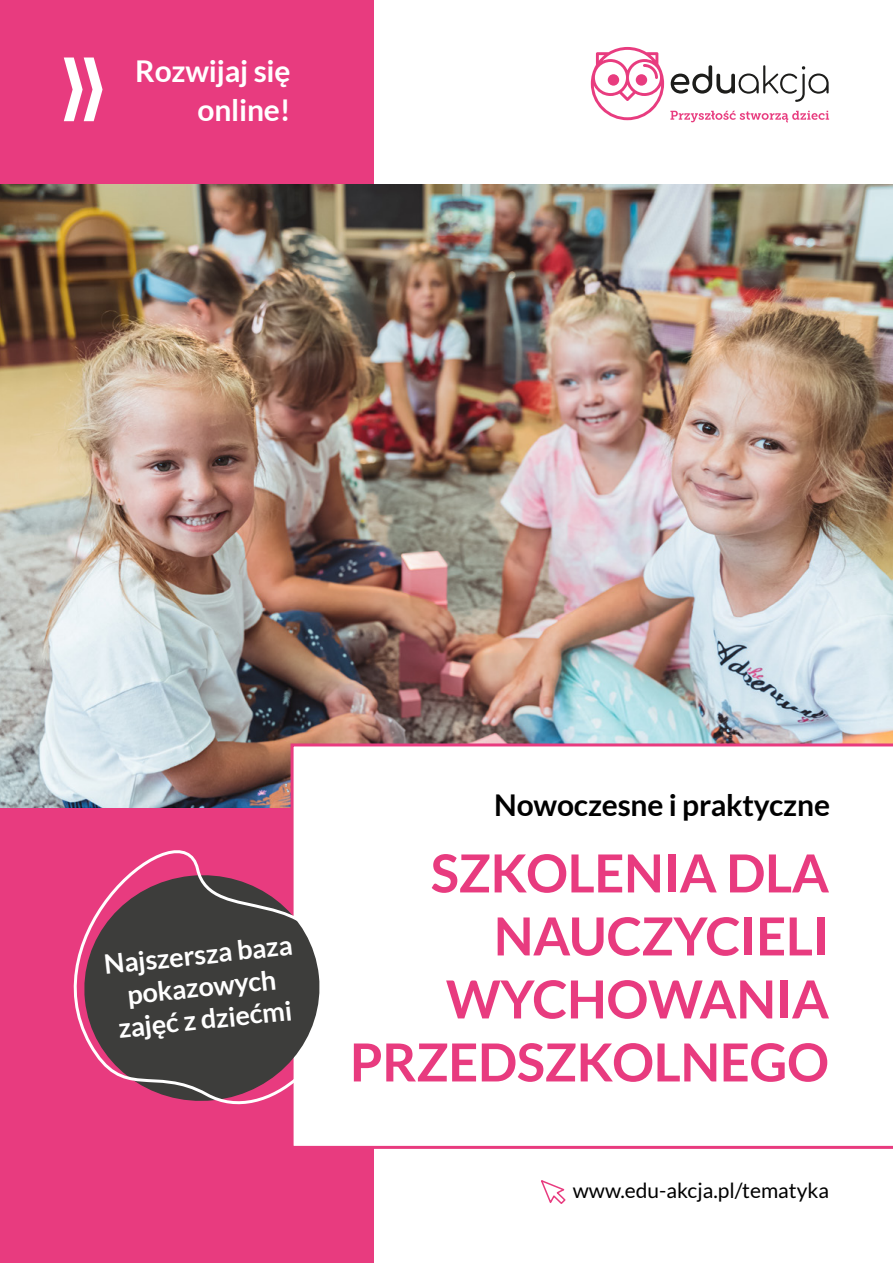
<style>
.page{position:relative;width:893px;height:1263px;background:#fff}
.page>*{position:absolute;margin:0;border:0;box-sizing:border-box;transform-origin:0 0}
.t1{font:700 52.5px/63px "Lato";letter-spacing:-.005em;color:#e83b7f;text-align:right}
.t2{font:700 30px "Lato";letter-spacing:-.005em;color:#000}
.t3{font:700 30px/39px "Lato";letter-spacing:-.005em;color:#fff;text-align:right}
.t4{font:700 27px/32.4px "Lato";color:#fff;text-align:center}
.t5{font:21px "Lato";color:#000}
</style>
<div class="page">
<div style="left:0;top:0;width:373px;height:1263px;background:#e83b7f"></div>
<img style="left:0;top:185px;width:893px;height:622px">
<svg style="left:291px;top:743px;width:602px;height:406px"></svg>
<svg style="left:591px;top:47px;width:73px;height:73px"></svg>
<svg style="left:671px;top:65px;width:158px;height:37px"></svg>
<svg style="left:670px;top:111px;width:159px;height:12px"></svg>
<svg style="left:541px;top:1180px;width:25px;height:24px"></svg>
<svg style="left:23px;top:804px;width:324px;height:324px"></svg>
<svg style="left:64px;top:58px;width:39px;height:63px"></svg>
<p class="t3" style="left:135px;top:51px;width:157px">Rozwijaj się online!</p>
<p class="t4" style="left:103px;top:948px;width:191px;rotate:-6deg">Najszersza baza pokazowych zajęć z dziećmi</p>
<p class="t2" style="left:494px;top:788px;width:337px">Nowoczesne i praktyczne</p>
<p class="t1" style="left:350px;top:841px;width:481px">SZKOLENIA DLA<br>NAUCZYCIELI<br>WYCHOWANIA<br>PRZEDSZKOLNEGO</p>
<p class="t5" style="left:573px;top:1179px;width:258px">www.edu-akcja.pl/tematyka</p>
</div>
